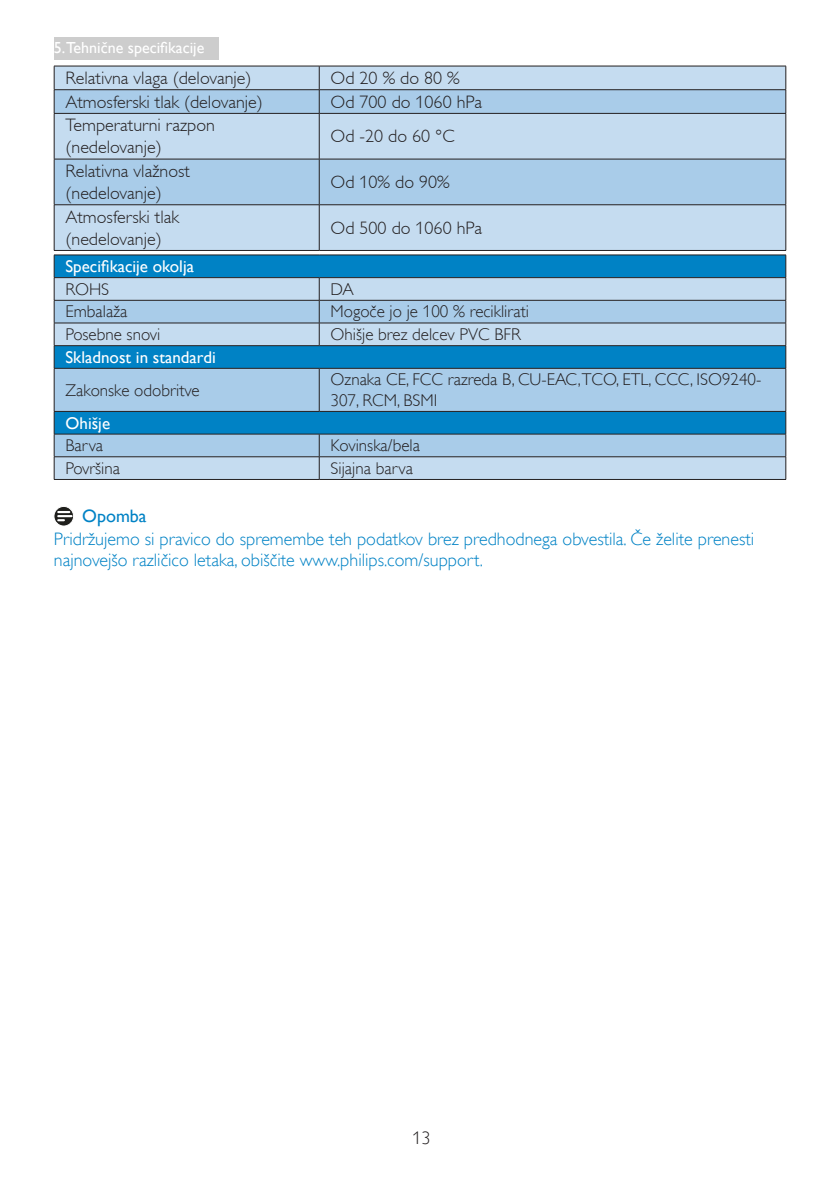
<style>
.page{position:relative;width:840px;height:1191px;background:#fff}
.page>*{position:absolute;margin:0;border:0;box-sizing:border-box;transform-origin:0 0}
.t1{font:300 18px/22px "Gill Alt One";color:#231f20}
.Note_body{font:18px/21.6px "Gill Sans Alt One WGL Light";color:#0082c5}
.Heading_4_Blue{font:18px "Gill Sans Alt One WGL";color:#0082c5}
.t2{font:18px "Gill Sans Alt One WGL Light";color:#231f20}
.t3{font:17px/20.4px "Gill Sans Alt One WGL Light";color:#231f20}
.t4{font:17px "Gill Sans Alt One WGL";color:#fff}
.t5{font:16px "Gill Sans Alt One WGL";color:#fff}
</style>
<div class="page">
<div style="left:54px;top:37px;width:164px;height:23px;background:#cdcdcd"></div>
<div style="left:55px;top:67px;width:730px;height:183px;background:#c5dcf0"></div>
<svg style="left:55px;top:90px;width:730px;height:114px;background:#b3d1ea"></svg>
<svg style="left:54px;top:67px;width:1px;height:46px"></svg>
<hr style="left:54px;top:114px;width:1px;height:45px;background:#231f20">
<hr style="left:54px;top:66px;width:265px;height:1px;background:#231f20">
<hr style="left:54px;top:89px;width:265px;height:1px;background:#231f20">
<hr style="left:54px;top:113px;width:265px;height:1px;background:#231f20">
<svg style="left:319px;top:67px;width:1px;height:46px"></svg>
<hr style="left:319px;top:114px;width:1px;height:45px;background:#231f20">
<svg style="left:785px;top:66px;width:1px;height:47px"></svg>
<hr style="left:785px;top:114px;width:1px;height:45px;background:#231f20">
<hr style="left:319px;top:66px;width:466px;height:1px;background:#231f20">
<hr style="left:319px;top:89px;width:466px;height:1px;background:#231f20">
<hr style="left:319px;top:113px;width:466px;height:1px;background:#231f20">
<hr style="left:54px;top:159px;width:1px;height:45px;background:#231f20">
<hr style="left:54px;top:205px;width:1px;height:45px;background:#231f20">
<hr style="left:54px;top:159px;width:265px;height:1px;background:#231f20">
<hr style="left:319px;top:159px;width:1px;height:45px;background:#231f20">
<hr style="left:319px;top:205px;width:1px;height:45px;background:#231f20">
<hr style="left:785px;top:159px;width:1px;height:45px;background:#231f20">
<hr style="left:785px;top:205px;width:1px;height:45px;background:#231f20">
<hr style="left:319px;top:159px;width:466px;height:1px;background:#231f20">
<hr style="left:54px;top:204px;width:265px;height:1px;background:#231f20">
<hr style="left:54px;top:250px;width:265px;height:1px;background:#231f20">
<hr style="left:319px;top:204px;width:466px;height:1px;background:#231f20">
<hr style="left:319px;top:250px;width:466px;height:1px;background:#231f20">
<div style="left:55px;top:256px;width:730px;height:21px;background:#0082c5"></div>
<div style="left:55px;top:278px;width:730px;height:201px;background:#c5dcf0"></div>
<svg style="left:55px;top:301px;width:730px;height:155px;background:#7ab7dd"></svg>
<hr style="left:54px;top:255px;width:265px;height:1px;background:#231f20">
<hr style="left:319px;top:255px;width:466px;height:1px;background:#231f20">
<hr style="left:54px;top:277px;width:265px;height:1px;background:#231f20">
<hr style="left:319px;top:277px;width:466px;height:1px;background:#231f20">
<hr style="left:54px;top:300px;width:265px;height:1px;background:#231f20">
<hr style="left:319px;top:300px;width:466px;height:1px;background:#231f20">
<hr style="left:54px;top:323px;width:265px;height:1px;background:#231f20">
<hr style="left:319px;top:323px;width:466px;height:1px;background:#231f20">
<svg style="left:319px;top:278px;width:1px;height:67px"></svg>
<hr style="left:54px;top:345px;width:265px;height:1px;background:#231f20">
<svg style="left:54px;top:255px;width:1px;height:113px"></svg>
<hr style="left:319px;top:345px;width:466px;height:1px;background:#231f20">
<svg style="left:785px;top:255px;width:1px;height:113px"></svg>
<hr style="left:54px;top:368px;width:265px;height:1px;background:#231f20">
<hr style="left:54px;top:368px;width:1px;height:43px;background:#231f20">
<hr style="left:319px;top:368px;width:466px;height:1px;background:#231f20">
<hr style="left:319px;top:368px;width:1px;height:43px;background:#231f20">
<hr style="left:785px;top:368px;width:1px;height:43px;background:#231f20">
<hr style="left:54px;top:411px;width:265px;height:1px;background:#231f20">
<hr style="left:319px;top:411px;width:466px;height:1px;background:#231f20">
<hr style="left:54px;top:434px;width:265px;height:1px;background:#231f20">
<hr style="left:319px;top:434px;width:466px;height:1px;background:#231f20">
<hr style="left:54px;top:456px;width:265px;height:1px;background:#231f20">
<svg style="left:54px;top:412px;width:1px;height:67px"></svg>
<hr style="left:319px;top:456px;width:466px;height:1px;background:#231f20">
<svg style="left:319px;top:434px;width:1px;height:45px"></svg>
<svg style="left:785px;top:412px;width:1px;height:67px"></svg>
<hr style="left:54px;top:479px;width:265px;height:1px;background:#231f20">
<hr style="left:319px;top:479px;width:466px;height:1px;background:#231f20">
<svg style="left:54px;top:506px;width:20px;height:20px"></svg>
<div style="left:54px;top:506px;width:20px;height:20px;border:1px solid #fff;border-radius:50%"></div>
<svg style="left:58px;top:511px;width:13px;height:10px"></svg>
<p class="t5" style="left:54px;top:36px;width:152px">5.Tehnične specifikacije</p>
<p class="t1" style="left:65px;top:67px;width:187px">Relativna vlaga (delovanje)</p>
<p class="t1" style="left:330px;top:67px;width:131px">Od 20 % do 80 %</p>
<p class="t1" style="left:65px;top:91px;width:199px">Atmosferski tlak (delovanje)</p>
<p class="t1" style="left:330px;top:91px;width:153px">Od 700 do 1060 hPa</p>
<p class="t1" style="left:65px;top:114px;width:151px">Temperaturni razpon (nedelovanje)</p>
<p class="t1" style="left:330px;top:125px;width:125px">Od -20 do 60 °C</p>
<p class="t1" style="left:65px;top:160px;width:126px">Relativna vlažnost</p>
<p class="t1" style="left:65px;top:182px;width:98px">(nedelovanje)</p>
<p class="t1" style="left:330px;top:171px;width:121px">Od 10% do 90%</p>
<p class="t1" style="left:65px;top:206px;width:115px">Atmosferski tlak</p>
<p class="t1" style="left:65px;top:228px;width:98px">(nedelovanje)</p>
<p class="t1" style="left:330px;top:217px;width:153px">Od 500 do 1060 hPa</p>
<p class="t4" style="left:65px;top:255px;width:130px">Specifikacije okolja</p>
<p class="t3" style="left:65px;top:279px;width:45px">ROHS</p>
<p class="t3" style="left:330px;top:279px;width:25px">DA</p>
<p class="t3" style="left:65px;top:302px;width:63px">Embalaža</p>
<p class="t3" style="left:330px;top:302px;width:200px">Mogoče jo je 100 % reciklirati</p>
<p class="t3" style="left:65px;top:324px;width:96px">Posebne snovi</p>
<p class="t3" style="left:330px;top:324px;width:191px">Ohišje brez delcev PVC BFR</p>
<p class="t4" style="left:65px;top:345px;width:152px">Skladnost in standardi</p>
<p class="t3" style="left:65px;top:380px;width:135px">Zakonske odobritve</p>
<p class="t3" style="left:330px;top:370px;width:432px">Oznaka CE, FCC razreda B, CU-EAC,TCO, ETL, CCC, ISO9240-<br>307, RCM, BSMI</p>
<p class="t4" style="left:65px;top:411px;width:46px">Ohišje</p>
<p class="t3" style="left:65px;top:435px;width:39px">Barva</p>
<p class="t3" style="left:330px;top:435px;width:91px">Kovinska/bela</p>
<p class="t3" style="left:65px;top:458px;width:56px">Površina</p>
<p class="t3" style="left:330px;top:458px;width:84px">Sijajna barva</p>
<p class="Heading_4_Blue" style="left:82px;top:504px;width:66px">Opomba</p>
<p class="Note_body" style="left:54px;top:528px;width:701px">Pridržujemo si pravico do spremembe teh podatkov brez predhodnega obvestila. Če želite prenesti najnovejšo različico letaka, obiščite www.philips.com/support.</p>
<p class="t2" style="left:412px;top:1126px;width:19px">13</p>
</div>
